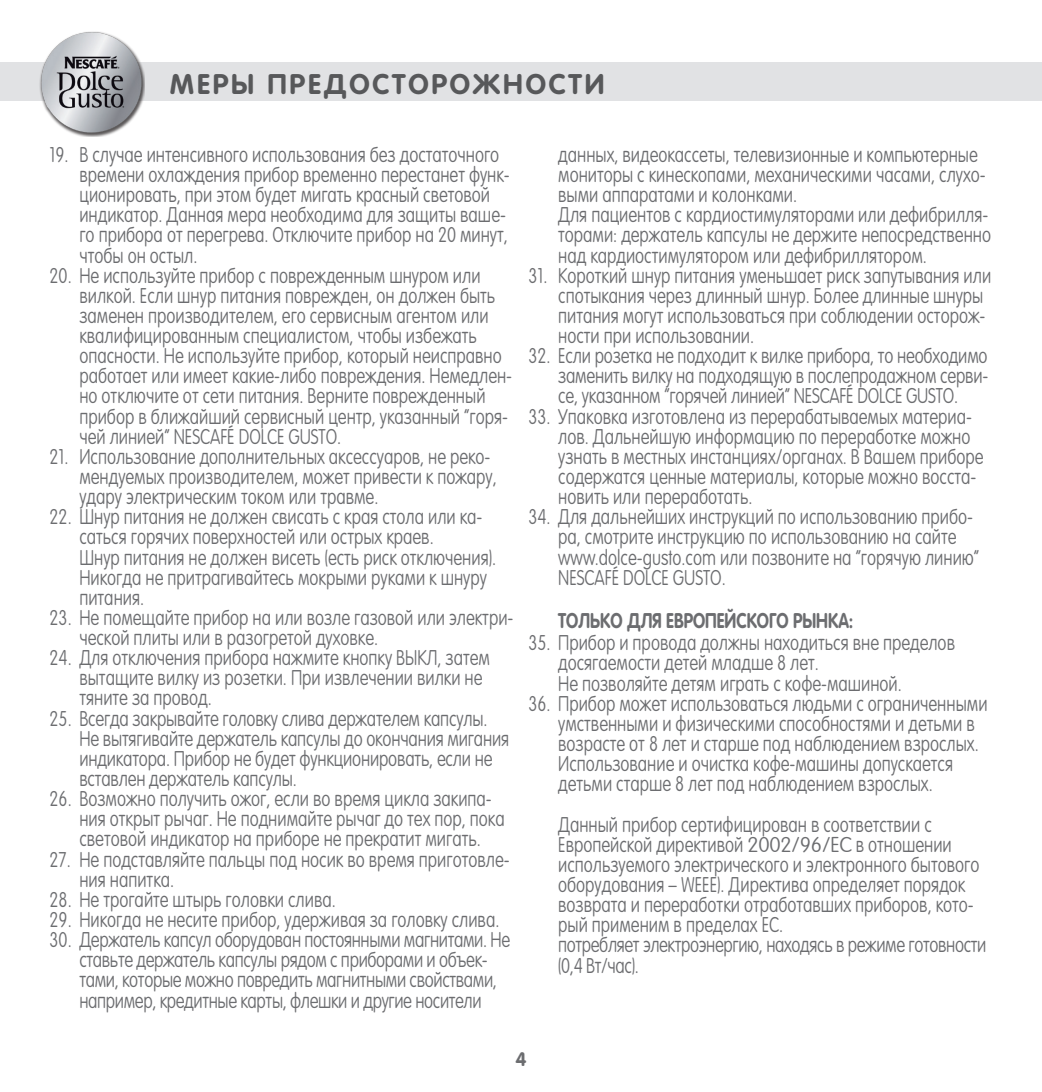
<style>
.page{position:relative;width:1042px;height:1092px;background:#fff}
.page>*{position:absolute;margin:0;border:0;box-sizing:border-box;transform-origin:0 0}
.Titel{font:700 28px "VAG Rounded LTCYR";letter-spacing:.1em;color:#57585a}
.Text{font:100 21px/20.1px "VAG Rounded LTCYR";color:#6c6d70;scale:.8 1}
.Text-2{font:100 21px/20.1px "VAG Rounded LTCYR";letter-spacing:-.02em;color:#6c6d70;scale:.8 1}
.Text-3{font:700 21px "VAG Rounded LTCYR";color:#6c6d70;scale:.8 1}
.t1{font:700 19.25px "VAG Rounded LT Com";color:#6c6d70}
.s1{font-family:"VAG Rounded LT Com"}
</style>
<div class="page">
<div style="left:0;top:63px;width:1042px;height:38px;background:#e1e2e4"></div>
<img style="left:37px;top:31px;width:108px;height:106px">
<p class="Titel" style="left:170px;top:66px;width:436px">МЕРЫ ПРЕДОСТОРОЖНОСТИ</p>
<p class="Text" style="left:79px;top:145px;width:539px;text-indent:-30px">19. В случае интенсивного использования без достаточного времени охлаждения прибор временно перестанет функ&shy;ционировать, при этом будет мигать красный световой индикатор. Данная мера необходима для защиты ваше&shy;го прибора от перегрева. Отключите прибор на 20 минут, чтобы он остыл.</p>
<p class="Text" style="left:79px;top:266px;width:542px;text-indent:-30px">20. Не используйте прибор с поврежденным шнуром или вилкой. Если шнур питания поврежден, он должен быть заменен производителем, его сервисным агентом или квалифицированным специалистом, чтобы избежать опасности. Не используйте прибор, который неисправно работает или имеет какие-либо повреждения. Немедлен&shy;но отключите от сети питания. Верните поврежденный прибор в ближайший сервисный центр, указанный “горя&shy;чей линией” NESCAFÉ DOLCE GUSTO.</p>
<p class="Text" style="left:79px;top:447px;width:523px;text-indent:-30px">21. Использование дополнительных аксессуаров, не реко&shy;мендуемых производителем, может привести к пожару, удару электрическим током или травме.</p>
<p class="Text" style="left:79px;top:507px;width:505px;text-indent:-30px">22. Шнур питания не должен свисать с края стола или ка&shy;саться горячих поверхностей или острых краев.</p>
<p class="Text" style="left:79px;top:548px;width:522px">Шнур питания не должен висеть (есть риск отключения).<br>Никогда не притрагивайтесь мокрыми руками к шнуру питания.</p>
<p class="Text" style="left:79px;top:608px;width:544px;text-indent:-30px">23. Не помещайте прибор на или возле газовой или электри&shy;ческой плиты или в разогретой духовке.</p>
<p class="Text" style="left:79px;top:648px;width:515px;text-indent:-30px">24. Для отключения прибора нажмите кнопку ВЫКЛ, затем вытащите вилку из розетки. При извлечении вилки не тяните за провод.</p>
<p class="Text" style="left:79px;top:709px;width:539px;text-indent:-30px">25. Всегда закрывайте головку слива держателем капсулы.<br>Не вытягивайте держатель капсулы до окончания мигания индикатора. Прибор не будет функционировать, если не вставлен держатель капсулы.</p>
<p class="Text" style="left:79px;top:789px;width:533px;text-indent:-30px">26. Возможно получить ожог, если во время цикла закипа&shy;ния открыт рычаг. Не поднимайте рычаг до тех пор, пока световой индикатор на приборе не прекратит мигать.</p>
<p class="Text" style="left:79px;top:849px;width:539px;text-indent:-30px">27. Не подставляйте пальцы под носик во время приготовле&shy;ния напитка.</p>
<p class="Text" style="left:50px;top:890px;width:359px">28. Не трогайте штырь головки слива.</p>
<p class="Text" style="left:50px;top:910px;width:564px">29. Никогда не несите прибор, удерживая за головку слива.</p>
<p class="Text-2" style="left:79px;top:930px;width:540px;text-indent:-30px">30. Держатель капсул оборудован постоянными магнитами. Не ставьте держатель капсулы рядом с приборами и объек&shy;тами, которые можно повредить магнитными свойствами, например, кредитные карты, флешки и другие носители</p>
<p class="Text" style="left:558px;top:145px;width:536px">данных, видеокассеты, телевизионные и компьютерные мониторы с кинескопами, механическими часами, слухо&shy;выми аппаратами и колонками.</p>
<p class="Text" style="left:558px;top:205px;width:542px">Для пациентов с кардиостимуляторами или дефибрилля&shy;торами: держатель капсулы не держите непосредственно над кардиостимулятором или дефибриллятором.</p>
<p class="Text" style="left:558px;top:266px;width:543px;text-indent:-30px">31. Короткий шнур питания уменьшает риск запутывания или спотыкания через длинный шнур. Более длинные шнуры питания могут использоваться при соблюдении осторож&shy;ности при использовании.</p>
<p class="Text" style="left:558px;top:346px;width:539px;text-align:justify;text-indent:-30px">32. Если розетка не подходит к вилке прибора, то необходимо заменить вилку на подходящую в послепродажном серви&shy;се, указанном “горячей линией” NESCAFÉ DOLCE GUSTO.</p>
<p class="Text" style="left:558px;top:407px;width:533px;text-indent:-30px">33. Упаковка изготовлена из перерабатываемых материа&shy;лов. Дальнейшую информацию по переработке можно узнать в местных инстанциях/органах. В Вашем приборе содержатся ценные материалы, которые можно восста&shy;новить или переработать.</p>
<p class="Text" style="left:558px;top:507px;width:528px;text-indent:-30px">34. Для дальнейших инструкций по использованию прибо&shy;ра, смотрите инструкцию по использованию на сайте www.dolce-gusto.com или позвоните на “горячую линию” NESCAFÉ DOLCE GUSTO.</p>
<p class="Text-3" style="left:558px;top:607px;width:370px">ТОЛЬКО ДЛЯ ЕВРОПЕЙСКОГО РЫНКА:</p>
<p class="Text" style="left:558px;top:633px;width:497px;text-indent:-30px">35. Прибор и провода должны находиться вне пределов досягаемости детей младше 8 лет.</p>
<p class="Text" style="left:558px;top:674px;width:431px">Не позволяйте детям играть с кофе-машиной.</p>
<p class="Text" style="left:558px;top:694px;width:538px;text-indent:-30px">36. Прибор может использоваться людьми с ограниченными умственными и физическими способностями и детьми в возрасте от 8 лет и старше под наблюдением взрослых.</p>
<p class="Text" style="left:558px;top:754px;width:495px">Использование и очистка кофе-машины допускается детьми старше 8 лет под наблюдением взрослых.</p>
<p class="Text" style="left:558px;top:814px;width:528px">Данный прибор сертифицирован в соответствии с Европейской директивой <span class="s1">2002/96/EC</span> в отношении используемого электрического и электронного бытового оборудования – WEEE). Директива определяет порядок возврата и переработки отработавших приборов, кото&shy;рый применим в пределах ЕС.</p>
<p class="Text-2" style="left:558px;top:935px;width:537px">потребляет электроэнергию, находясь в режиме готовности (0,4 Вт/час).</p>
<p class="t1" style="left:515px;top:1047px;width:13px">4</p>
</div>
